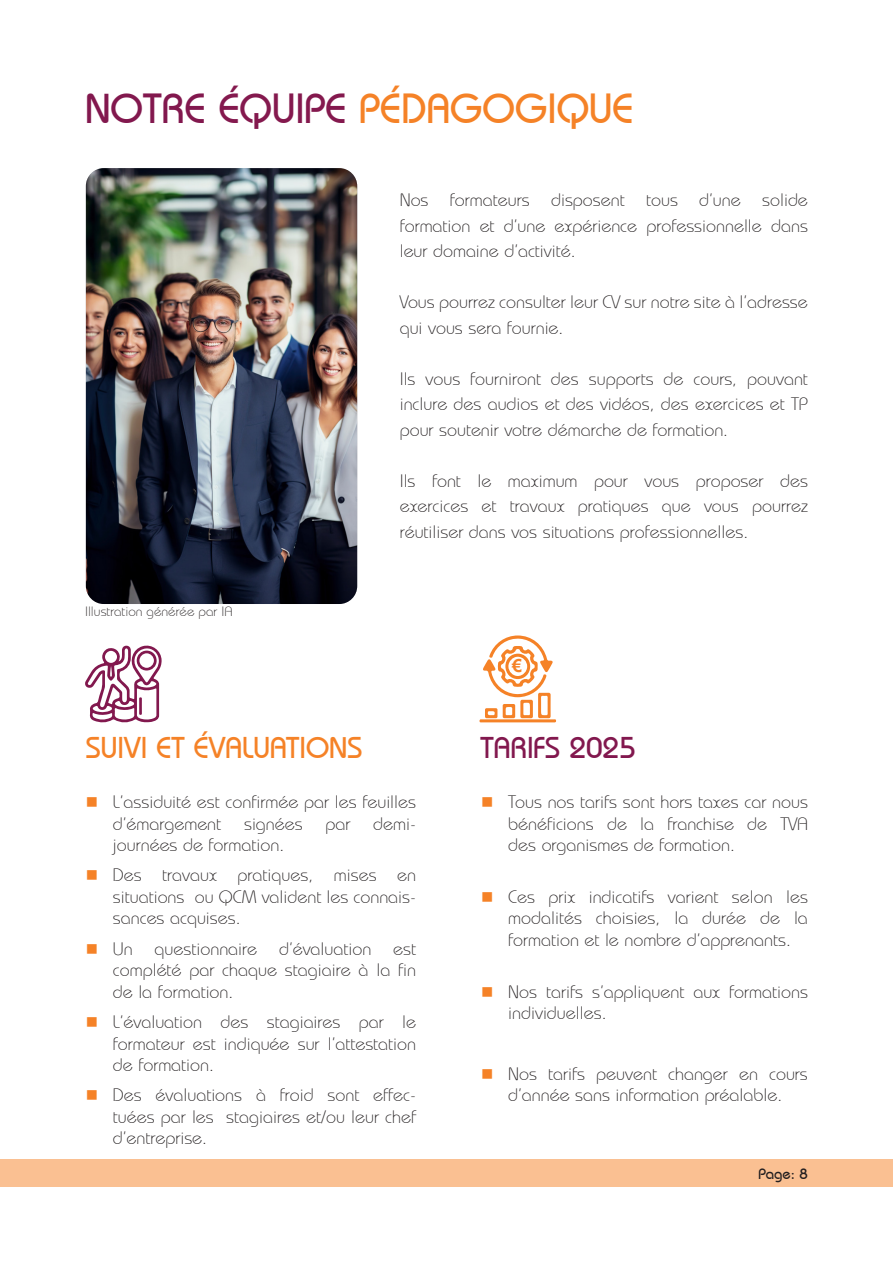
<style>
.page{position:relative;width:893px;height:1263px;background:#fff}
.page>*{position:absolute;margin:0;border:0;box-sizing:border-box;transform-origin:0 0}
.Paragraph_Style_17{font:500 42px "Bordeaux";color:#f58227}
.Paragraph_Style_12{font:500 30px "Bordeaux";color:#f58227}
.Paragraph_Style_12-2{font:500 30px "Bordeaux";color:#82184e}
.Paragraph_Style_10{font:300 18px/21.6px "Bordeaux";color:#231f20;text-align:justify}
.Paragraph_Style_12-3{font:700 18px "Arial";color:#f58227}
.Paragraph_Style_16{font:500 15px "Bordeaux";color:#231f20}
.Paragraph_Style_16-2{font:300 13.5px "Bordeaux";color:#231f20}
.s1{color:#82184e}
.s2{color:#84194e}
</style>
<div class="page">
<div style="left:0;top:1159px;width:893px;height:27px;background:#fac092"></div>
<img style="left:86px;top:168px;width:271px;height:436px">
<svg style="left:85px;top:645px;width:77px;height:78px"></svg>
<svg style="left:479px;top:635px;width:77px;height:88px"></svg>
<p class="Paragraph_Style_17" style="left:85px;top:85px;width:550px"><span class="s1">NOTRE</span> <span class="s2">ÉQUIPE</span> PÉDAGOGIQUE</p>
<p class="Paragraph_Style_16-2" style="left:85px;top:604px;width:149px">Illustration générée par IA</p>
<p class="Paragraph_Style_10" style="left:400px;top:188px;width:410px;line-height:25.5px">Nos formateurs disposent tous d’une solide formation et d’une expérience professionnelle dans leur domaine d’activité.</p>
<p class="Paragraph_Style_10" style="left:400px;top:290px;width:410px;line-height:25.5px">Vous pourrez consulter leur CV sur notre site à l’adresse qui vous sera fournie.</p>
<p class="Paragraph_Style_10" style="left:400px;top:366px;width:410px;line-height:25.5px">Ils vous fourniront des supports de cours, pouvant inclure des audios et des vidéos, des exercices et TP pour soutenir votre démarche de formation.</p>
<p class="Paragraph_Style_10" style="left:400px;top:468px;width:410px;line-height:25.5px">Ils font le maximum pour vous proposer des exercices et travaux pratiques que vous pourrez réutiliser dans vos situations professionnelles.</p>
<p class="Paragraph_Style_12-3" style="left:512px;top:653px;width:12px">€</p>
<p class="Paragraph_Style_12" style="left:86px;top:731px;width:278px">SUIVI ET ÉVALUATIONS</p>
<p class="Paragraph_Style_10" style="left:113px;top:791px;width:305px">L’assiduité est confirmée par les feuilles d’émargement</p>
<p class="Paragraph_Style_10" style="left:244px;top:813px;width:60px">signées</p>
<p class="Paragraph_Style_10" style="left:326px;top:813px;width:26px">par</p>
<p class="Paragraph_Style_10" style="left:373px;top:813px;width:44px">demi-</p>
<p class="Paragraph_Style_10" style="left:113px;top:834px;width:173px">journées de formation.</p>
<p class="Paragraph_Style_10" style="left:113px;top:864px;width:305px">Des travaux pratiques, mises en situations ou QCM valident les connais&shy;sances acquises.</p>
<p class="Paragraph_Style_10" style="left:113px;top:938px;width:305px">Un questionnaire d’évaluation est complété par chaque stagiaire à la fin de la formation.</p>
<p class="Paragraph_Style_10" style="left:113px;top:1011px;width:305px">L’évaluation des stagiaires par le formateur est indiquée sur l’attestation de formation.</p>
<p class="Paragraph_Style_10" style="left:113px;top:1084px;width:305px">Des évaluations à froid sont effec&shy;tuées par les stagiaires et/ou leur chef d’entreprise.</p>
<p class="Paragraph_Style_12-2" style="left:481px;top:731px;width:157px">TARIFS 2025</p>
<p class="Paragraph_Style_10" style="left:508px;top:791px;width:301px">Tous nos tarifs sont hors taxes car nous bénéficions de la franchise de TVA des organismes de formation.</p>
<p class="Paragraph_Style_10" style="left:508px;top:886px;width:301px">Ces prix indicatifs varient selon les modalités choisies, la durée de la formation et le nombre d’apprenants.</p>
<p class="Paragraph_Style_10" style="left:508px;top:981px;width:301px">Nos tarifs s’appliquent aux formations individuelles.</p>
<p class="Paragraph_Style_10" style="left:508px;top:1063px;width:301px">Nos tarifs peuvent changer en cours d’année sans information préalable.</p>
<p class="Paragraph_Style_16" style="left:758px;top:1165px;width:51px">Page: 8</p>
</div>
